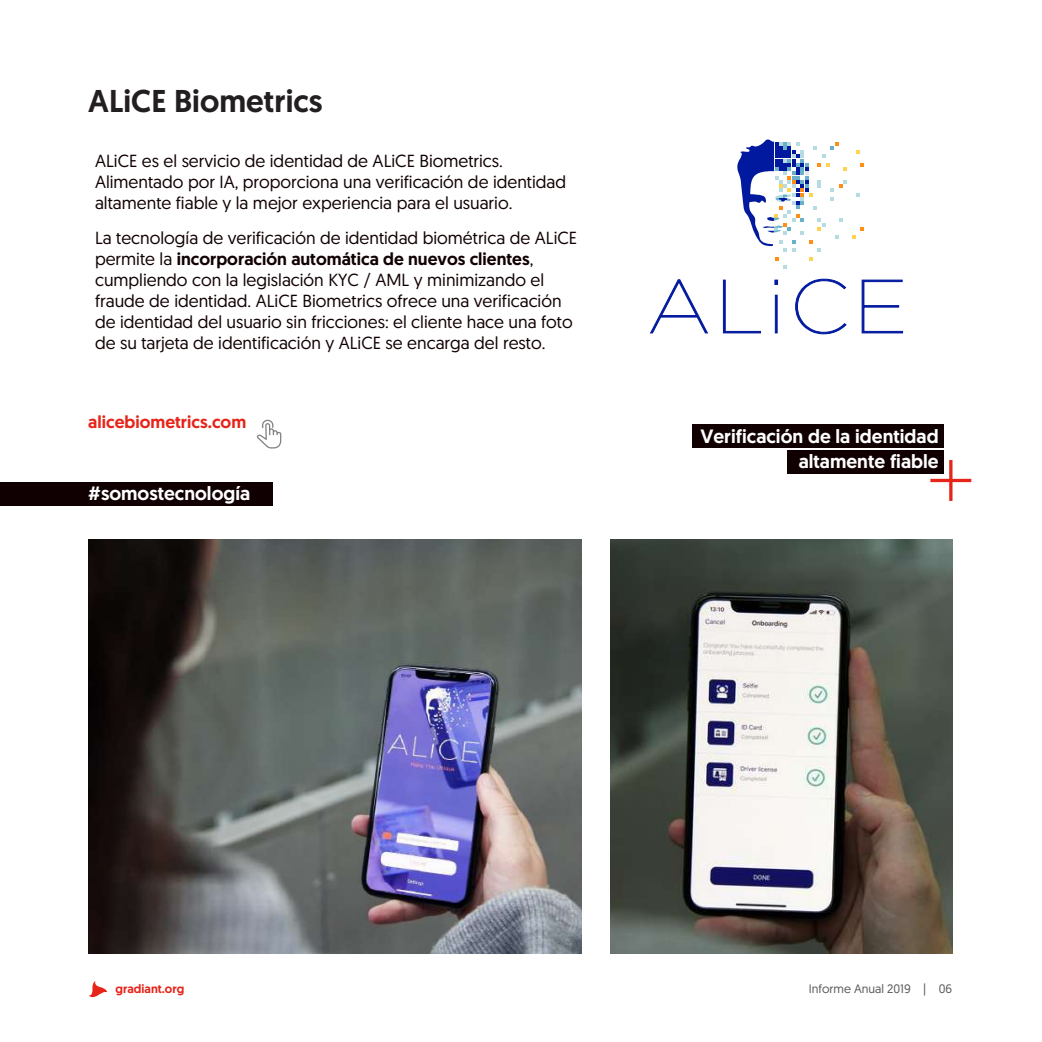
<style>
.page{position:relative;width:1042px;height:1042px;background:#fff}
.page>*{position:absolute;margin:0;border:0;box-sizing:border-box;transform-origin:0 0}
.t1{font:500 31.5px "Geomanist";color:#231f20}
.t2{font:500 19.25px/24.5px "Geomanist";color:#fff;text-align:right}
.t3{font:17.5px/21px "Geomanist";color:#110002}
.t4{font:500 17.5px "Geomanist";color:#e72419}
.t5{font:12.25px "Geomanist";color:#57585a}
.t6{font:500 12.25px "Geomanist";color:#e72419}
.s1{font-weight:500}
</style>
<div class="page">
<svg style="left:257px;top:419px;width:24px;height:30px"></svg>
<img style="left:89px;top:539px;width:492px;height:414px">
<div style="left:0;top:482px;width:272px;height:24px;background:#110002"></div>
<svg style="left:650px;top:279px;width:58px;height:54px"></svg>
<svg style="left:723px;top:280px;width:38px;height:53px"></svg>
<div style="left:775px;top:295px;width:2px;height:38px;background:#00199f;border:1px solid #00199f"></div>
<svg style="left:775px;top:280px;width:3px;height:5px"></svg>
<svg style="left:795px;top:279px;width:51px;height:55px"></svg>
<svg style="left:861px;top:280px;width:42px;height:53px"></svg>
<svg style="left:737px;top:139px;width:127px;height:130px"></svg>
<img style="left:611px;top:539px;width:342px;height:414px">
<svg style="left:89px;top:981px;width:18px;height:17px"></svg>
<div style="left:693px;top:424px;width:251px;height:24px;background:#110002"></div>
<div style="left:787px;top:450px;width:157px;height:24px;background:#110002"></div>
<svg style="left:930px;top:460px;width:41px;height:41px"></svg>
<h1 class="t1" style="left:88px;top:80px;width:236px">ALiCE Biometrics</h1>
<p class="t3" style="left:95px;top:150px;width:473px">ALiCE es el servicio de identidad de ALiCE Biometrics.<br>Alimentado por IA, proporciona una verificación de identidad altamente fiable y la mejor experiencia para el usuario.</p>
<p class="t3" style="left:95px;top:227px;width:484px">La tecnología de verificación de identidad biométrica de ALiCE permite la <span class="s1">incorporación automática de nuevos clientes</span>, cumpliendo con la legislación KYC / AML y minimizando el fraude de identidad. ALiCE Biometrics ofrece una verificación de identidad del usuario sin fricciones: el cliente hace una foto de su tarjeta de identificación y ALiCE se encarga del resto.</p>
<p class="t4" style="left:88px;top:410px;width:159px">alicebiometrics.com</p>
<p class="t2" style="left:88px;top:480px;width:163px">#somostecnología</p>
<p class="t2" style="left:700px;top:424px;width:240px">Verificación de la identidad altamente fiable</p>
<p class="t6" style="left:116px;top:980px;width:70px">gradiant.org</p>
<p class="t5" style="left:809px;top:980px;width:145px">Informe Anual 2019 | 06</p>
</div>
